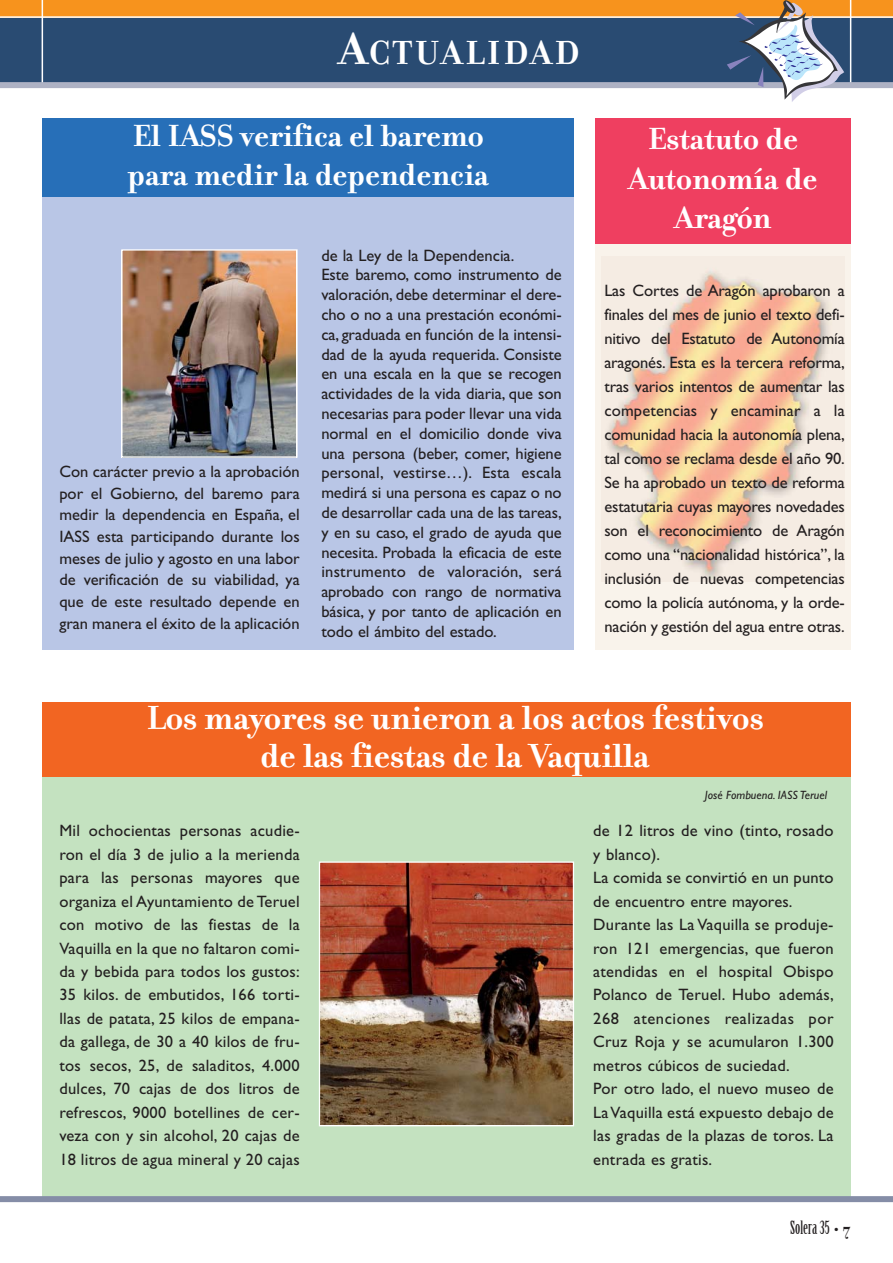
<style>
.page{position:relative;width:893px;height:1263px;background:#fff}
.page>*{position:absolute;margin:0;border:0;box-sizing:border-box;transform-origin:0 0}
.t1{font:700 36px/37.5px "Filosofia";color:#fff;text-align:center}
.t2{font:700 36px "Filosofia";letter-spacing:.07em;color:#fff}
.t3{font:700 33px/39.6px "Filosofia";color:#fff}
.t4{font:18px "Birch";color:#231f20}
.t5{font:16.5px/19.8px "Gill Sans";letter-spacing:-.005em;color:#231f20;text-align:justify}
.t6{font:16.5px/23.4px "Gill Sans";letter-spacing:.015em;color:#231f20}
.t7{font:italic 12px "Gill Sans";color:#231f20}
.s1{font-size:48px}
.s2{font-family:"Filosofia";font-weight:700}
</style>
<div class="page">
<div style="left:42px;top:157px;width:532px;height:493px;background:#b9c6e6"></div>
<div style="left:595px;top:157px;width:255px;height:493px;background:#f9f3eb"></div>
<img style="left:605px;top:269px;width:227px;height:313px">
<div style="left:42px;top:762px;width:808px;height:435px;background:#c4e2c0"></div>
<div style="left:42px;top:703px;width:808px;height:74px;background:#f26522"></div>
<div style="left:0;top:0;width:892px;height:85px;background:#294b72"></div>
<div style="left:0;top:0;width:892px;height:17px;background:#f7931d"></div>
<hr style="left:42px;top:0;width:1px;height:85px;background:#fff">
<hr style="left:849px;top:0;width:2px;height:85px;background:#fff">
<hr style="left:0;top:16px;width:892px;height:2px;background:#fff">
<div style="left:0;top:82px;width:892px;height:6px;background:#aeb2c4"></div>
<div style="left:0;top:1196px;width:892px;height:6px;background:#858da7"></div>
<div style="left:42px;top:118px;width:532px;height:79px;background:#276fb8"></div>
<div style="left:595px;top:118px;width:255px;height:125px;background:#ef3f60"></div>
<img style="left:123px;top:251px;width:172px;height:205px">
<div style="left:121px;top:249px;width:176px;height:209px;border:1px solid #fff"></div>
<img style="left:321px;top:863px;width:251px;height:261px">
<div style="left:319px;top:861px;width:255px;height:265px;border:1px solid #fff"></div>
<svg style="left:726px;top:0;width:118px;height:102px"></svg>
<h1 class="t2" style="left:339px;top:41px;width:242px"><span class="s1">A</span>CTUALIDAD</h1>
<h2 class="t3" style="left:128px;top:120px;width:363px">El IASS verifica el baremo para medir la dependencia</h2>
<h2 class="t3" style="left:628px;top:123px;width:190px;text-align:center">Estatuto de<br>Autonomía de<br>Aragón</h2>
<p class="t5" style="left:59px;top:463px;width:242px;line-height:21.6px">Con carácter previo a la aprobación por el Gobierno, del baremo para medir la dependencia en España, el IASS esta participando durante los meses de julio y agosto en una labor de verificación de su viabilidad, ya que de este resultado depende en gran manera el éxito de la aplicación</p>
<p class="t5" style="left:321px;top:247px;width:242px;text-align:left">de la Ley de la Dependencia.<br>Este baremo, como instrumento de valoración, debe determinar el dere&shy;cho o no a una prestación económi&shy;ca, graduada en función de la intensi&shy;dad de la ayuda requerida. Consiste en una escala en la que se recogen actividades de la vida diaria, que son necesarias para poder llevar una vida normal en el domicilio donde viva una persona (beber, comer, higiene personal, vestirse…). Esta escala medirá si una persona es capaz o no de desarrollar cada una de las tareas, y en su caso, el grado de ayuda que necesita. Probada la eficacia de este instrumento de valoración, será aprobado con rango de normativa básica, y por tanto de aplicación en todo el ámbito del estado.</p>
<p class="t5" style="left:604px;top:280px;width:242px;line-height:24px">Las Cortes de Aragón aprobaron a finales del mes de junio el texto defi&shy;nitivo del Estatuto de Autonomía aragonés. Esta es la tercera reforma, tras varios intentos de aumentar las competencias y encaminar a la comunidad hacia la autonomía plena, tal como se reclama desde el año 90.<br>Se ha aprobado un texto de reforma estatutaria cuyas mayores novedades son el reconocimiento de Aragón como una “nacionalidad histórica”, la inclusión de nuevas competencias como la policía autónoma, y la orde&shy;nación y gestión del agua entre otras.</p>
<h1 class="t1" style="left:146px;top:704px;width:618px">Los mayores se unieron a los actos festivos de las fiestas de la Vaquilla</h1>
<p class="t7" style="left:704px;top:791px;width:124px">José Fombuena. IASS Teruel</p>
<p class="t5" style="left:59px;top:821px;width:242px;line-height:23.4px">Mil ochocientas personas acudie&shy;ron el día 3 de julio a la merienda para las personas mayores que organiza el Ayuntamiento de Teruel con motivo de las fiestas de la Vaquilla en la que no faltaron comi&shy;da y bebida para todos los gustos:<br>35 kilos. de embutidos, 166 torti&shy;llas de patata, 25 kilos de empana&shy;da gallega, de 30 a 40 kilos de fru&shy;tos secos, 25, de saladitos, 4.000 dulces, 70 cajas de dos litros de refrescos, 9000 botellines de cer&shy;veza con y sin alcohol, 20 cajas de 18 litros de agua mineral y 20 cajas</p>
<p class="t6" style="left:593px;top:821px;width:242px">de 12 litros de vino (tinto, rosado y blanco).<br>La comida se convirtió en un punto de encuentro entre mayores.<br>Durante las La Vaquilla se produje&shy;ron 121 emergencias, que fueron atendidas en el hospital Obispo<br>Polanco de Teruel. Hubo además,<br>268 atenciones realizadas por<br>Cruz Roja y se acumularon 1.300 metros cúbicos de suciedad.<br>Por otro lado, el nuevo museo de<br>La Vaquilla está expuesto debajo de las gradas de la plazas de toros. La entrada es gratis.</p>
<p class="t4" style="left:790px;top:1220px;width:62px">Solera 35 <span class="s2">• 7</span></p>
</div>
